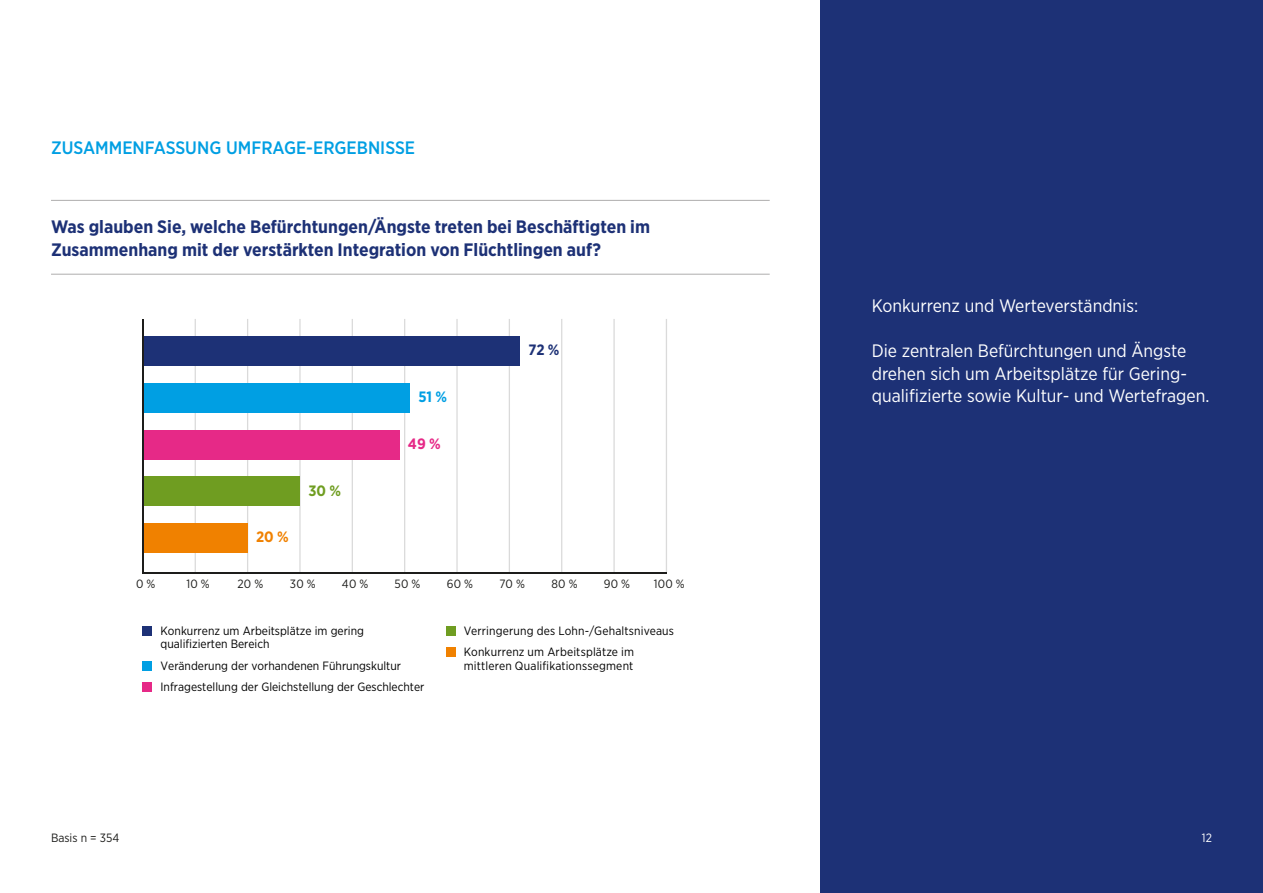
<style>
.page{position:relative;width:1263px;height:893px;background:#fff}
.page>*{position:absolute;margin:0;border:0;box-sizing:border-box;transform-origin:0 0}
.t1{font:18px/22.5px "Gotham Narrow";color:#fff}
.t2{font:700 18px/22.5px "Gotham Narrow";color:#1d3176}
.t3{font:500 18px "Gotham Narrow";color:#009fe3}
.t4{font:700 15px "Gotham Narrow";color:#1d3176}
.t5{font:700 15px "Gotham Narrow";color:#009fe3}
.t6{font:700 15px "Gotham Narrow";color:#e62987}
.t7{font:700 15px "Gotham Narrow";color:#6f9d21}
.t8{font:700 15px "Gotham Narrow";color:#f08100}
.t9{font:12px/21.5px "Gotham Narrow";color:#000101}
.t10{font:12px "Gotham Narrow";color:#1d1d1b}
.t11{font:12px "Gotham Narrow";color:#fff}
</style>
<div class="page">
<div style="left:821px;top:0;width:442px;height:893px;background:#1d3176"></div>
<div style="left:142px;top:626px;width:10px;height:9px;background:#1d3176"></div>
<div style="left:142px;top:661px;width:10px;height:9px;background:#009fe3"></div>
<div style="left:142px;top:682px;width:10px;height:10px;background:#e62987"></div>
<div style="left:446px;top:626px;width:9px;height:9px;background:#6f9d21"></div>
<div style="left:446px;top:647px;width:9px;height:10px;background:#f08100"></div>
<hr style="left:195px;top:319px;width:1px;height:254px;background:#dadada">
<hr style="left:247px;top:319px;width:1px;height:254px;background:#dadada">
<hr style="left:299px;top:319px;width:2px;height:254px;background:#dadada">
<hr style="left:352px;top:319px;width:1px;height:254px;background:#dadada">
<hr style="left:404px;top:319px;width:1px;height:254px;background:#dadada">
<hr style="left:456px;top:319px;width:2px;height:254px;background:#dadada">
<hr style="left:509px;top:319px;width:1px;height:254px;background:#dadada">
<hr style="left:561px;top:319px;width:1px;height:254px;background:#dadada">
<hr style="left:613px;top:319px;width:2px;height:254px;background:#dadada">
<hr style="left:666px;top:319px;width:1px;height:254px;background:#dadada">
<hr style="left:142px;top:572px;width:525px;height:1px;background:#1d1d1b">
<div style="left:143px;top:336px;width:377px;height:30px;background:#1d3176"></div>
<div style="left:143px;top:383px;width:267px;height:30px;background:#009fe3"></div>
<div style="left:143px;top:430px;width:256px;height:29px;background:#e62987"></div>
<div style="left:143px;top:476px;width:157px;height:30px;background:#6f9d21"></div>
<div style="left:143px;top:523px;width:105px;height:30px;background:#f08100"></div>
<hr style="left:142px;top:319px;width:2px;height:254px;background:#1d1d1b">
<hr style="left:51px;top:274px;width:719px;height:1px;background:#b3b2b2">
<hr style="left:51px;top:200px;width:719px;height:1px;background:#b3b2b2">
<h1 class="t3" style="left:51px;top:137px;width:366px">ZUSAMMENFASSUNG UMFRAGE-ERGEBNISSE</h1>
<h1 class="t2" style="left:51px;top:215px;width:601px">Was glauben Sie, welche Befürchtungen/Ängste treten bei Beschäftigten im<br>Zusammenhang mit der verstärkten Integration von Flüchtlingen auf?</h1>
<p class="t8" style="left:256px;top:528px;width:34px">20 %</p>
<p class="t7" style="left:308px;top:481px;width:34px">30 %</p>
<p class="t5" style="left:418px;top:387px;width:30px">51 %</p>
<p class="t6" style="left:408px;top:434px;width:34px">49 %</p>
<p class="t4" style="left:528px;top:340px;width:33px">72 %</p>
<p class="t10" style="left:136px;top:577px;width:21px">0 %</p>
<p class="t10" style="left:186px;top:577px;width:25px">10 %</p>
<p class="t10" style="left:238px;top:577px;width:27px">20 %</p>
<p class="t10" style="left:290px;top:577px;width:27px">30 %</p>
<p class="t10" style="left:342px;top:577px;width:28px">40 %</p>
<p class="t10" style="left:394px;top:577px;width:27px">50 %</p>
<p class="t10" style="left:447px;top:577px;width:28px">60 %</p>
<p class="t10" style="left:499px;top:577px;width:27px">70 %</p>
<p class="t10" style="left:551px;top:577px;width:28px">80 %</p>
<p class="t10" style="left:604px;top:577px;width:28px">90 %</p>
<p class="t10" style="left:654px;top:577px;width:33px">100 %</p>
<p class="t9" style="left:161px;top:624px;width:205px;line-height:13.5px">Konkurrenz um Arbeitsplätze im gering qualifizierten Bereich</p>
<p class="t9" style="left:161px;top:655px;width:265px">Veränderung der vorhandenen Führungskultur<br>Infragestellung der Gleichstellung der Geschlechter</p>
<p class="t9" style="left:464px;top:620px;width:212px">Verringerung des Lohn-/Gehaltsniveaus<br>Konkurrenz um Arbeitsplätze im</p>
<p class="t9" style="left:464px;top:655px;width:171px">mittleren Qualifikationssegment</p>
<h1 class="t1" style="left:872px;top:294px;width:268px">Konkurrenz und Werteverständnis:</h1>
<h1 class="t1" style="left:872px;top:339px;width:339px">Die zentralen Befürchtungen und Ängste drehen sich um Arbeitsplätze für Gering&shy;qualifizierte sowie Kultur- und Wertefragen.</h1>
<p class="t10" style="left:51px;top:830px;width:70px">Basis n = 354</p>
<p class="t11" style="left:1202px;top:830px;width:12px">12</p>
</div>
